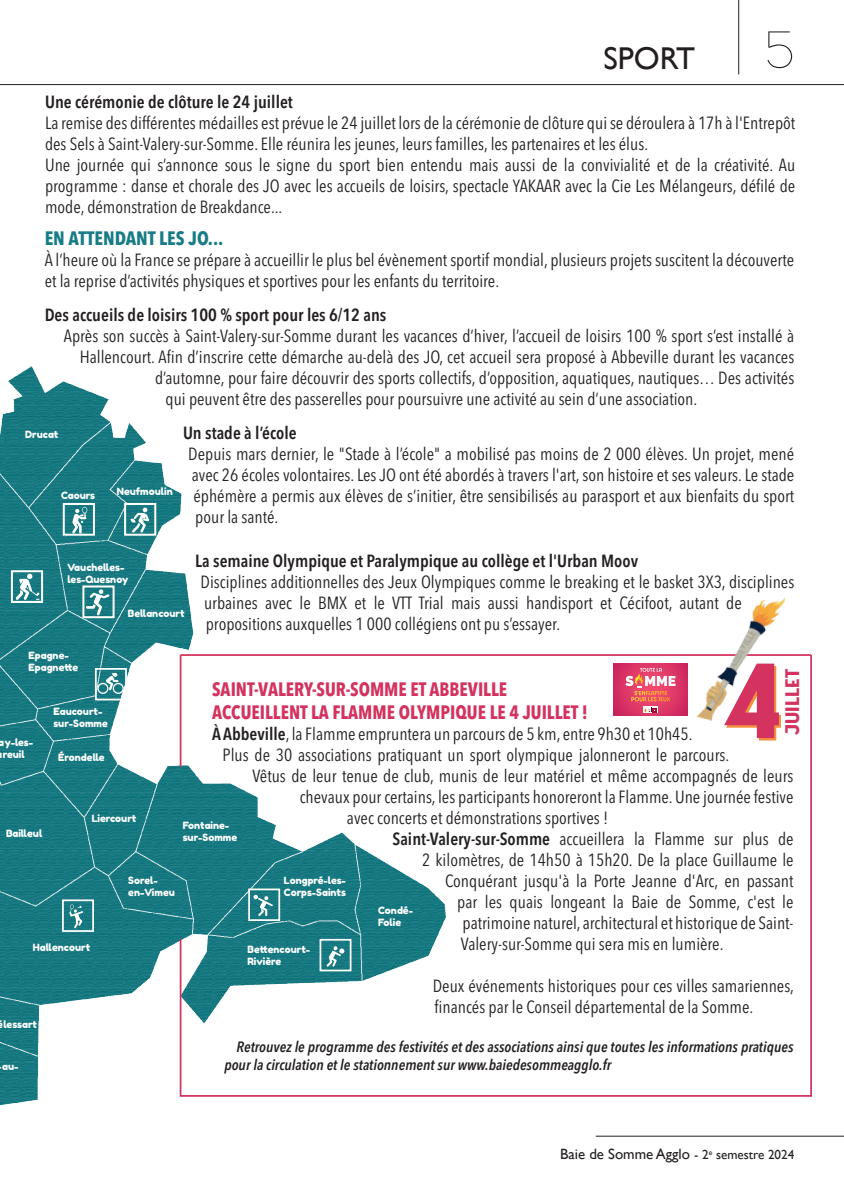
<style>
.page{position:relative;width:844px;height:1191px;background:#fff}
.page>*{position:absolute;margin:0;border:0;box-sizing:border-box;transform-origin:0 0}
.t1{font:700 106.58px "Puerto";color:#d3335e}
.t2{font:52.5px "Code Pro Light LC";color:#231f20}
.t3{font:31.5px "Gill Sans";color:#231f20}
.t4{font:700 19.6px "Puerto";color:#d3335e}
.t5{font:700 condensed 19.25px/23.1px "Avenir Next LT Pro";color:#d3335e;scale:.96 1}
.t6{font:700 condensed 19.25px "Avenir Next LT Pro";color:#187c86}
.t7{font:condensed 17.5px/21px "Avenir Next LT Pro";color:#231f20}
.t8{font:600 condensed 17.5px "Avenir Next LT Pro";color:#231f20}
.t9{font:italic 600 condensed 14.88px/17.8px "Avenir Next LT Pro";color:#231f20}
.t10{font:14.88px "Gill Sans";color:#231f20}
.t11{font:9.97px/11.9px "Fredoka One";color:#fff}
.s1{font-weight:600}
.s2{font-size:13.12px}
</style>
<div class="page">
<hr style="left:0;top:84px;width:843px;height:1px;background:#231f20">
<hr style="left:738px;top:0;width:1px;height:74px;background:#231f20">
<hr style="left:595px;top:1135px;width:248px;height:1px;background:#231f20">
<img style="left:0;top:366px;width:453px;height:740px">
<hr style="left:180px;top:939px;width:1px;height:157px;background:#d3335e">
<hr style="left:180px;top:655px;width:1px;height:111px;background:#d3335e">
<svg style="left:69px;top:904px;width:14px;height:24px"></svg>
<div style="left:62px;top:899px;width:32px;height:33px;border:2px solid #fff"></div>
<svg style="left:326px;top:946px;width:18px;height:20px"></svg>
<div style="left:319px;top:939px;width:32px;height:32px;border:2px solid #fff"></div>
<svg style="left:16px;top:573px;width:24px;height:27px"></svg>
<div style="left:11px;top:570px;width:32px;height:33px;border:2px solid #fff"></div>
<svg style="left:86px;top:589px;width:23px;height:26px"></svg>
<div style="left:82px;top:585px;width:32px;height:33px;border:2px solid #fff"></div>
<svg style="left:72px;top:507px;width:15px;height:25px"></svg>
<div style="left:63px;top:503px;width:32px;height:32px;border:2px solid #fff"></div>
<svg style="left:130px;top:507px;width:19px;height:25px"></svg>
<div style="left:124px;top:503px;width:32px;height:32px;border:2px solid #fff"></div>
<svg style="left:253px;top:894px;width:20px;height:22px"></svg>
<div style="left:248px;top:888px;width:32px;height:33px;border:2px solid #fff"></div>
<svg style="left:98px;top:673px;width:26px;height:21px"></svg>
<div style="left:95px;top:668px;width:32px;height:32px;border:2px solid #fff"></div>
<hr style="left:180px;top:654px;width:630px;height:2px;background:#d3335e">
<hr style="left:810px;top:655px;width:1px;height:441px;background:#d3335e">
<hr style="left:180px;top:1095px;width:630px;height:1px;background:#d3335e">
<img style="left:693px;top:597px;width:101px;height:124px">
<svg style="left:613px;top:663px;width:74px;height:52px;background:#d63264"></svg>
<svg style="left:625px;top:668px;width:50px;height:33px;background:#ec717e"></svg>
<div style="left:643px;top:706px;width:14px;height:7px;background:#fff"></div>
<svg style="left:644px;top:707px;width:13px;height:6px"></svg>
<h3 class="t3" style="left:603px;top:40px;width:93px">SPORT</h3>
<h2 class="t2" style="left:765px;top:23px;width:30px">5</h2>
<p class="t8" style="left:45px;top:91px;width:249px">Une cérémonie de clôture le 24 juillet</p>
<p class="t7" style="left:45px;top:112px;width:751px">La remise des différentes médailles est prévue le 24 juillet lors de la cérémonie de clôture qui se déroulera à 17h à l'Entrepôt des Sels à Saint-Valery-sur-Somme. Elle réunira les jeunes, leurs familles, les partenaires et les élus.<br>Une journée qui s’annonce sous le signe du sport bien entendu mais aussi de la convivialité et de la créativité. Au programme : danse et chorale des JO avec les accueils de loisirs, spectacle YAKAAR avec la Cie Les Mélangeurs, défilé de mode, démonstration de Breakdance...</p>
<p class="t6" style="left:45px;top:227px;width:180px">EN ATTENDANT LES JO...</p>
<p class="t7" style="left:45px;top:250px;width:750px">À l’heure où la France se prépare à accueillir le plus bel évènement sportif mondial, plusieurs projets suscitent la découverte et la reprise d’activités physiques et sportives pour les enfants du territoire.</p>
<p class="t8" style="left:45px;top:304px;width:343px">Des accueils de loisirs 100 % sport pour les 6/12 ans</p>
<p class="t7" style="left:64px;top:325px;width:731px">Après son succès à Saint-Valery-sur-Somme durant les vacances d’hiver, l’accueil de loisirs 100 % sport s’est installé à</p>
<p class="t7" style="left:80px;top:346px;width:716px">Hallencourt. Afin d’inscrire cette démarche au-delà des JO, cet accueil sera proposé à Abbeville durant les vacances</p>
<p class="t7" style="left:155px;top:367px;width:640px">d’automne, pour faire découvrir des sports collectifs, d’opposition, aquatiques, nautiques… Des activités</p>
<p class="t7" style="left:165px;top:388px;width:533px">qui peuvent être des passerelles pour poursuivre une activité au sein d’une association.</p>
<p class="t8" style="left:183px;top:422px;width:115px">Un stade à l’école</p>
<p class="t7" style="left:188px;top:443px;width:607px;text-align:justify">Depuis mars dernier, le "Stade à l’école" a mobilisé pas moins de 2 000 élèves. Un projet, mené avec 26 écoles volontaires. Les JO ont été abordés à travers l'art, son histoire et ses valeurs. Le stade éphémère a permis aux élèves de s’initier, être sensibilisés au parasport et aux bienfaits du sport pour la santé.</p>
<p class="t8" style="left:195px;top:550px;width:444px">La semaine Olympique et Paralympique au collège et l'Urban Moov</p>
<p class="t7" style="left:200px;top:571px;width:595px">Disciplines additionnelles des Jeux Olympiques comme le breaking et le basket 3X3, disciplines urbaines avec le BMX et le VTT Trial mais aussi handisport et Cécifoot, autant de propositions auxquelles 1 000 collégiens ont pu s’essayer.</p>
<p class="t11" style="left:25px;top:428px;width:35px">Drucat</p>
<p class="t11" style="left:117px;top:485px;width:57px">Neufmoulin</p>
<p class="t11" style="left:61px;top:490px;width:35px">Caours</p>
<p class="t11" style="left:67px;top:561px;width:62px">Vauchelles&shy;les-Quesnoy</p>
<p class="t11" style="left:128px;top:607px;width:58px">Bellancourt</p>
<p class="t11" style="left:29px;top:649px;width:51px">Epagne-<br>Epagnette</p>
<p class="t11" style="left:53px;top:705px;width:56px">Eaucourt&shy;sur-Somme</p>
<p class="t11" style="left:-1px;top:736px;width:36px;text-align:center">ay-les&shy;reuil</p>
<p class="t11" style="left:58px;top:751px;width:48px">Érondelle</p>
<p class="t11" style="left:6px;top:827px;width:38px">Bailleul</p>
<p class="t11" style="left:92px;top:812px;width:46px">Liercourt</p>
<p class="t11" style="left:128px;top:874px;width:48px">Sorel&shy;en-Vimeu</p>
<p class="t11" style="left:33px;top:941px;width:59px">Hallencourt</p>
<p class="t11" style="left:-2px;top:1018px;width:41px">élessart</p>
<p class="t11" style="left:-2px;top:1060px;width:22px">-au-</p>
<h1 class="t1" style="left:722px;top:643px;width:62px">4</h1>
<p class="t4" style="left:781px;top:735px;width:67px;rotate:-90deg">juillet</p>
<p class="t5" style="left:212px;top:677px;width:393px">SAINT-VALERY-SUR-SOMME ET ABBEVILLE<br>ACCUEILLENT LA FLAMME OLYMPIQUE LE 4 JUILLET !</p>
<p class="t7" style="left:212px;top:723px;width:481px"><span class="s1">À Abbeville</span>, la Flamme empruntera un parcours de 5 km, entre 9h30 et 10h45.</p>
<p class="t7" style="left:222px;top:744px;width:508px">Plus de 30 associations pratiquant un sport olympique jalonneront le parcours.</p>
<p class="t7" style="left:252px;top:765px;width:542px">Vêtus de leur tenue de club, munis de leur matériel et même accompagnés de leurs</p>
<p class="t7" style="left:299px;top:786px;width:495px">chevaux pour certains, les participants honoreront la Flamme. Une journée festive</p>
<p class="t7" style="left:347px;top:807px;width:263px">avec concerts et démonstrations sportives !</p>
<p class="t7" style="left:392px;top:828px;width:402px"><span class="s1">Saint-Valery-sur-Somme</span> accueillera la Flamme sur plus de</p>
<p class="t7" style="left:422px;top:849px;width:373px">2 kilomètres, de 14h50 à 15h20. De la place Guillaume le</p>
<p class="t7" style="left:445px;top:870px;width:350px">Conquérant jusqu'à la Porte Jeanne d'Arc, en passant</p>
<p class="t7" style="left:457px;top:891px;width:338px">par les quais longeant la Baie de Somme, c'est le</p>
<p class="t7" style="left:462px;top:912px;width:332px">patrimoine naturel, architectural et historique de Saint-</p>
<p class="t7" style="left:460px;top:933px;width:264px">Valery-sur-Somme qui sera mis en lumière.</p>
<p class="t7" style="left:432px;top:975px;width:363px">Deux événements historiques pour ces villes samariennes, financés par le Conseil départemental de la Somme.</p>
<p class="t9" style="left:224px;top:1037px;width:570px;text-indent:12px">Retrouvez le programme des festivités et des associations ainsi que toutes les informations pratiques pour la circulation et le stationnement sur www.baiedesommeagglo.fr</p>
<p class="t11" style="left:183px;top:819px;width:56px">Fontaine&shy;sur-Somme</p>
<p class="t11" style="left:284px;top:874px;width:64px">Longpré-les-<br>Corps-Saints</p>
<p class="t11" style="left:378px;top:904px;width:36px">Condé-<br>Folie</p>
<p class="t11" style="left:247px;top:943px;width:64px">Bettencourt-<br>Rivière</p>
<p class="t10" style="left:560px;top:1145px;width:236px">Baie de Somme Agglo <span class="s2">- 2</span><sup>e</sup> <span class="s2">semestre 2024</span></p>
</div>
